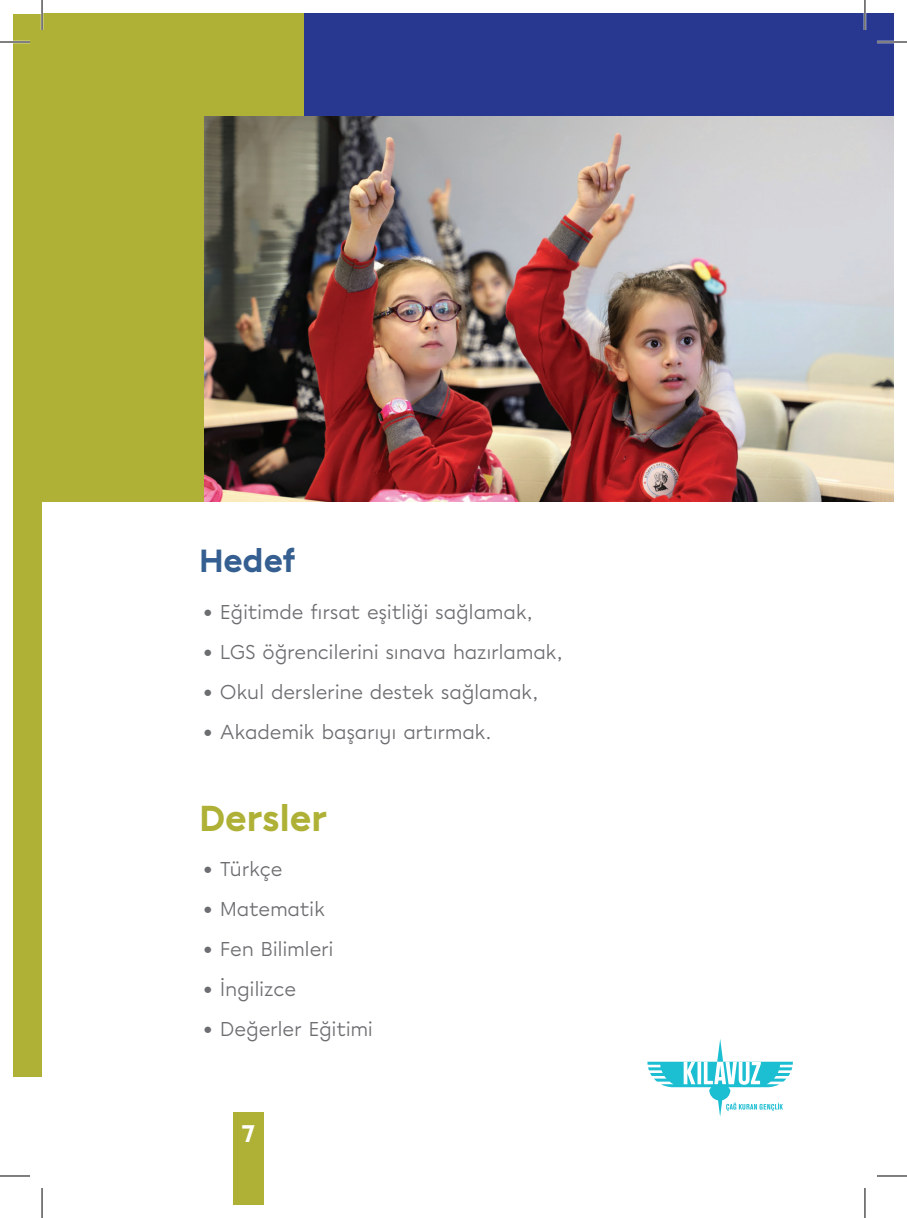
<style>
.page{position:relative;width:907px;height:1218px;background:#fff}
.page>*{position:absolute;margin:0;border:0;box-sizing:border-box;transform-origin:0 0}
.Heading_1{font:900 36px "Chromatica";letter-spacing:-.01em;color:#aeb135}
.Heading_1-2{font:900 32px "Chromatica";letter-spacing:-.015em;color:#365f91}
.t1{font:900 24px "Chromatica";color:#fff}
.t2{font:20px "Chromatica";letter-spacing:-.015em;color:#6c6d70}
</style>
<div class="page">
<div style="left:233px;top:1112px;width:31px;height:92px;background:#aeb135"></div>
<div style="left:42px;top:14px;width:850px;height:488px;background:#aeb135"></div>
<div style="left:304px;top:14px;width:588px;height:488px;background:#283890"></div>
<img style="left:204px;top:116px;width:688px;height:386px">
<div style="left:14px;top:14px;width:28px;height:1062px;background:#aeb135"></div>
<svg style="left:647px;top:1039px;width:145px;height:78px"></svg>
<hr style="left:0;top:41px;width:30px;height:2px;background:#fff">
<hr style="left:876px;top:41px;width:30px;height:2px;background:#fff">
<hr style="left:41px;top:0;width:2px;height:30px;background:#fff">
<hr style="left:863px;top:0;width:2px;height:30px;background:#fff">
<hr style="left:0;top:42px;width:30px;height:1px;background:#000">
<hr style="left:876px;top:42px;width:30px;height:1px;background:#000">
<hr style="left:0;top:1176px;width:30px;height:1px;background:#000">
<hr style="left:876px;top:1176px;width:30px;height:1px;background:#000">
<hr style="left:42px;top:0;width:1px;height:30px;background:#000">
<hr style="left:42px;top:1188px;width:1px;height:30px;background:#000">
<hr style="left:864px;top:0;width:1px;height:30px;background:#000">
<hr style="left:864px;top:1188px;width:1px;height:30px;background:#000">
<p class="Heading_1-2" style="left:199px;top:539px;width:98px">Hedef</p>
<p class="t2" style="left:203px;top:600px;width:331px">• Eğitimde fırsat eşitliği sağlamak,</p>
<p class="t2" style="left:203px;top:640px;width:361px">• LGS öğrencilerini sınava hazırlamak,</p>
<p class="t2" style="left:203px;top:680px;width:337px">• Okul derslerine destek sağlamak,</p>
<p class="t2" style="left:203px;top:720px;width:290px">• Akademik başarıyı artırmak.</p>
<p class="Heading_1" style="left:199px;top:794px;width:129px">Dersler</p>
<p class="t2" style="left:203px;top:857px;width:81px">• Türkçe</p>
<p class="t2" style="left:203px;top:897px;width:124px">• Matematik</p>
<p class="t2" style="left:203px;top:937px;width:132px">• Fen Bilimleri</p>
<p class="t2" style="left:203px;top:977px;width:95px">• İngilizce</p>
<p class="t2" style="left:203px;top:1017px;width:171px">• Değerler Eğitimi</p>
<p class="t1" style="left:241px;top:1118px;width:15px">7</p>
</div>
